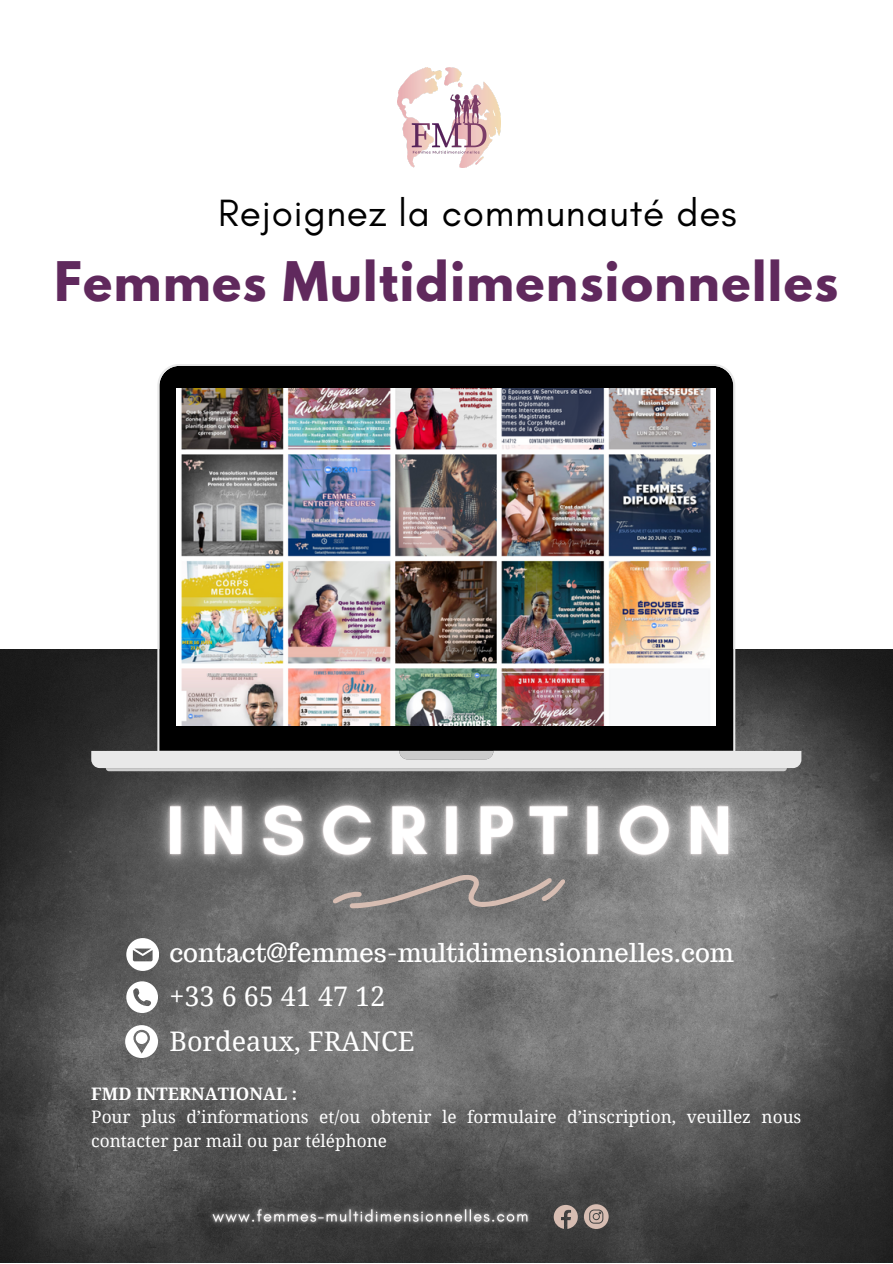
<style>
.page{position:relative;width:893px;height:1264px;background:#fff}
.page>*{position:absolute;margin:0;border:0;box-sizing:border-box;transform-origin:0 0}
.t1{font:700 48.3px "League Spartan";letter-spacing:.03em;color:#60295d}
.t2{font:38.7px "Glacial Indifference";letter-spacing:.02em;color:#000}
.t3{font:27px "Droid Serif";color:#fff}
.t4{font:25.5px "Trocchi";color:#fff}
.t5{font:17.25px/23.7px "Droid Serif";color:#fff}
.t6{font:700 17.25px "Droid Serif";color:#fff}
</style>
<div class="page">
<img style="left:0;top:649px;width:892px;height:613px">
<svg style="left:91px;top:364px;width:710px;height:351px"></svg>
<img style="left:177px;top:388px;width:538px;height:327px">
<svg style="left:126px;top:946px;width:33px;height:24px"></svg>
<svg style="left:125px;top:1025px;width:33px;height:32px"></svg>
<svg style="left:126px;top:981px;width:32px;height:31px"></svg>
<svg style="left:553px;top:1204px;width:24px;height:24px"></svg>
<svg style="left:584px;top:1204px;width:24px;height:24px"></svg>
<img style="left:398px;top:68px;width:102px;height:100px">
<img style="left:91px;top:715px;width:731px;height:231px">
<img style="left:195px;top:1189px;width:351px;height:53px">
<p class="t2" style="left:218px;top:189px;width:520px">Rejoignez la communauté des</p>
<p class="t1" style="left:54px;top:258px;width:785px">Femmes Multidimensionnelles</p>
<p class="t4" style="left:169px;top:936px;width:566px">contact@femmes-multidimensionnelles.com</p>
<p class="t3" style="left:169px;top:980px;width:217px">+33 6 65 41 47 12</p>
<p class="t3" style="left:169px;top:1025px;width:246px">Bordeaux, FRANCE</p>
<p class="t6" style="left:91px;top:1083px;width:207px">FMD INTERNATIONAL :</p>
<p class="t5" style="left:91px;top:1105px;width:711px">Pour plus d’informations et/ou obtenir le formulaire d’inscription, veuillez nous contacter par mail ou par téléphone</p>
</div>
